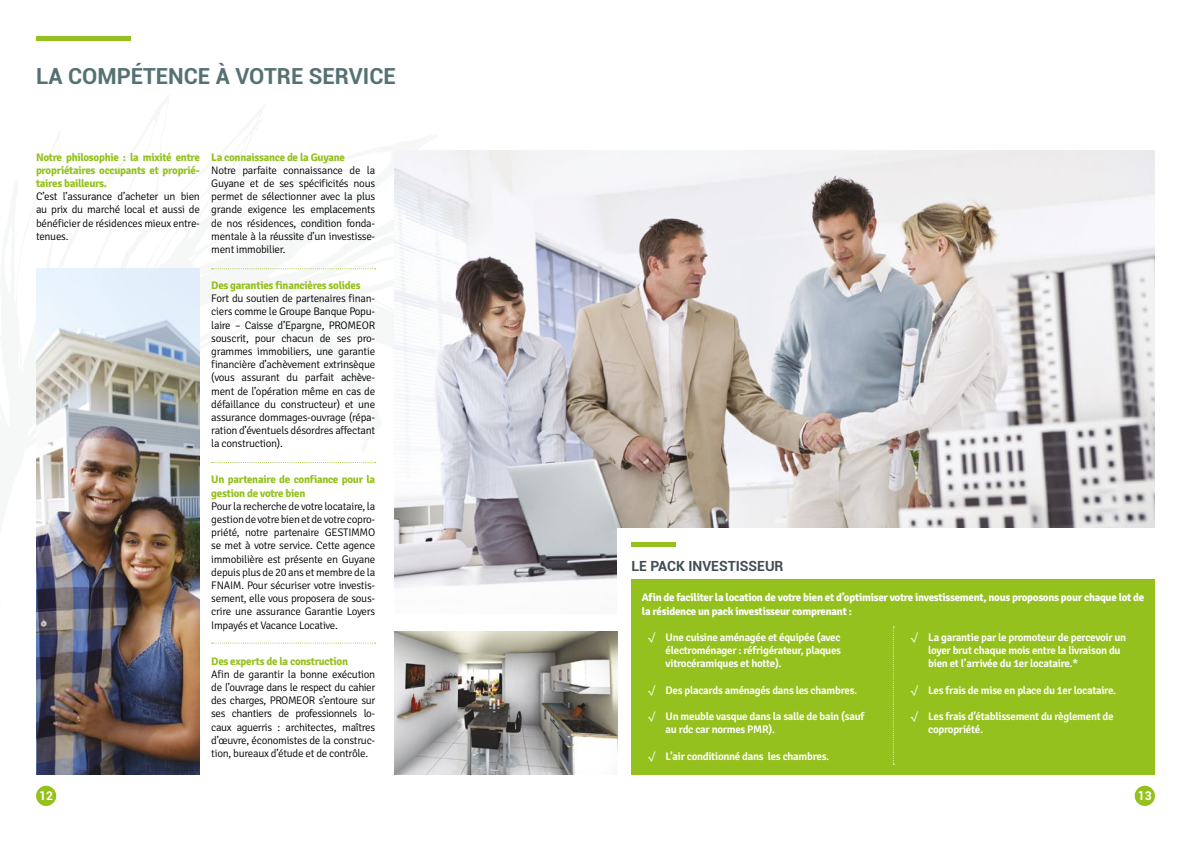
<style>
.page{position:relative;width:1191px;height:842px;background:#fff}
.page>*{position:absolute;margin:0;border:0;box-sizing:border-box;transform-origin:0 0}
.t1{font:700 22.1px "Roboto";color:#557171}
.t2{font:700 14px "Roboto";color:#404d53}
.t3{font:700 12px "Roboto";color:#fff}
.t4{font:300 11px/13.2px "Signika";letter-spacing:-.025em;color:#000;text-align:justify}
.t5{font:600 11px/13.2px "Signika";letter-spacing:-.025em;color:#fff}
.t6{font:700 11px/13.2px "Signika";letter-spacing:-.025em;color:#95c11f;text-align:justify}
.t7{font:700 11px/13.2px "Signika";letter-spacing:-.025em;color:#fff}
.s1{font-family:"Lucida Sans";font-weight:400}
</style>
<div class="page">
<hr style="left:36px;top:36px;width:95px;height:4px;background:#95c11f">
<img style="left:36px;top:268px;width:164px;height:506px">
<img style="left:394px;top:150px;width:761px;height:438px">
<img style="left:394px;top:631px;width:223px;height:143px">
<svg style="left:212px;top:268px;width:164px;height:1px"></svg>
<svg style="left:212px;top:462px;width:164px;height:1px"></svg>
<svg style="left:212px;top:643px;width:164px;height:1px"></svg>
<div style="left:617px;top:529px;width:574px;height:89px;background:#fff"></div>
<hr style="left:631px;top:543px;width:44px;height:4px;background:#95c11f">
<div style="left:631px;top:579px;width:524px;height:195px;background:#95c11f"></div>
<svg style="left:892px;top:626px;width:2px;height:139px"></svg>
<div style="left:1134px;top:786px;width:21px;height:20px;background:#95c11f;border-radius:50%"></div>
<div style="left:36px;top:786px;width:20px;height:20px;background:#95c11f;border-radius:50%"></div>
<h1 class="t1" style="left:36px;top:60px;width:361px">LA COMPÉTENCE À VOTRE SERVICE</h1>
<p class="t6" style="left:36px;top:150px;width:165px">Notre philosophie : la mixité entre propriétaires occupants et proprié&shy;taires bailleurs.</p>
<p class="t4" style="left:36px;top:190px;width:165px">C’est l’assurance d’acheter un bien au prix du marché local et aussi de bénéficier de résidences mieux entre&shy;tenues.</p>
<p class="t6" style="left:211px;top:150px;width:135px">La connaissance de la Guyane</p>
<p class="t4" style="left:211px;top:164px;width:165px">Notre parfaite connaissance de la Guyane et de ses spécificités nous permet de sélectionner avec la plus grande exigence les emplacements de nos résidences, condition fonda&shy;mentale à la réussite d’un investisse&shy;ment immobilier.</p>
<p class="t6" style="left:211px;top:279px;width:151px">Des garanties financières solides</p>
<p class="t4" style="left:211px;top:292px;width:165px">Fort du soutien de partenaires finan&shy;ciers comme le Groupe Banque Popu&shy;laire – Caisse d’Epargne, PROMEOR souscrit, pour chacun de ses pro&shy;grammes immobiliers, une garantie financière d’achèvement extrinsèque (vous assurant du parfait achève&shy;ment de l’opération même en cas de défaillance du constructeur) et une assurance dommages-ouvrage (répa&shy;ration d’éventuels désordres affectant la construction).</p>
<p class="t6" style="left:211px;top:473px;width:165px">Un partenaire de confiance pour la gestion de votre bien</p>
<p class="t4" style="left:211px;top:500px;width:165px">Pour la recherche de votre locataire, la gestion de votre bien et de votre copro&shy;priété, notre partenaire GESTIMMO se met à votre service. Cette agence immobilière est présente en Guyane depuis plus de 20 ans et membre de la FNAIM. Pour sécuriser votre investis&shy;sement, elle vous proposera de sous&shy;crire une assurance Garantie Loyers Impayés et Vacance Locative.</p>
<p class="t6" style="left:211px;top:654px;width:138px">Des experts de la construction</p>
<p class="t4" style="left:211px;top:668px;width:165px">Afin de garantir la bonne exécution de l’ouvrage dans le respect du cahier des charges, PROMEOR s’entoure sur ses chantiers de professionnels lo&shy;caux aguerris : architectes, maîtres d’œuvre, économistes de la construc&shy;tion, bureaux d’étude et de contrôle.</p>
<p class="t2" style="left:631px;top:556px;width:153px">LE PACK INVESTISSEUR</p>
<p class="t7" style="left:642px;top:591px;width:504px">Afin de faciliter la location de votre bien et d’optimiser votre investissement, nous proposons pour chaque lot de la résidence un pack investisseur comprenant :</p>
<p class="t5" style="left:665px;top:631px;width:177px;text-align:justify;text-indent:-18px"><span class="s1">√</span> Une cuisine aménagée et équipée (avec électroménager : réfrigérateur, plaques vitrocéramiques et hotte).</p>
<p class="t5" style="left:647px;top:684px;width:211px"><span class="s1">√</span> Des placards aménagés dans les chambres.</p>
<p class="t5" style="left:665px;top:710px;width:200px;text-indent:-18px"><span class="s1">√</span> Un meuble vasque dans la salle de bain (sauf au rdc car normes PMR).</p>
<p class="t5" style="left:647px;top:750px;width:183px"><span class="s1">√</span> L’air conditionné dans les chambres.</p>
<p class="t5" style="left:928px;top:631px;width:199px;text-indent:-18px"><span class="s1">√</span> La garantie par le promoteur de percevoir un loyer brut chaque mois entre la livraison du bien et l’arrivée du 1er locataire.*</p>
<p class="t5" style="left:910px;top:684px;width:207px"><span class="s1">√</span> Les frais de mise en place du 1er locataire.</p>
<p class="t5" style="left:928px;top:710px;width:187px;text-indent:-18px"><span class="s1">√</span> Les frais d’établissement du règlement de copropriété.</p>
<p class="t3" style="left:39px;top:788px;width:15px">12</p>
<p class="t3" style="left:1138px;top:788px;width:15px">13</p>
</div>
